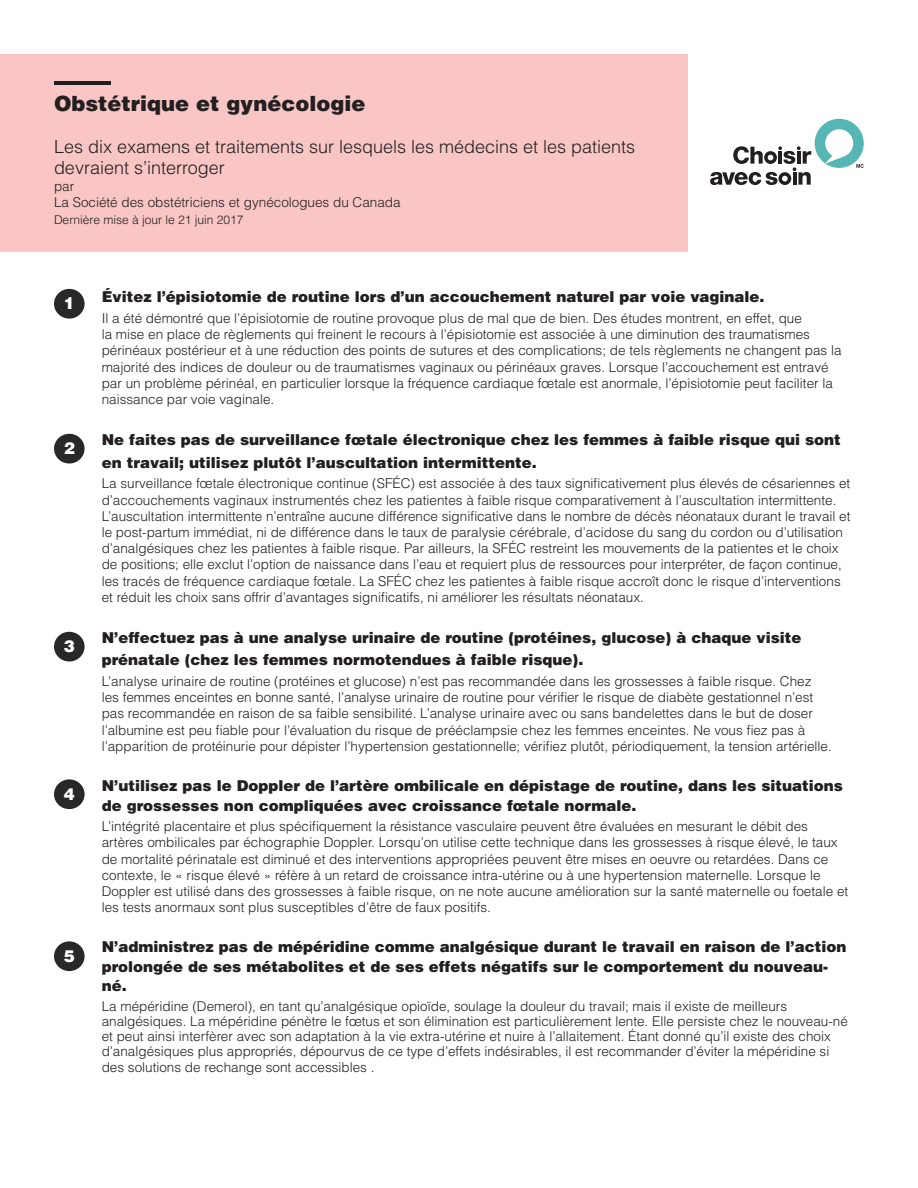
<style>
.page{position:relative;width:918px;height:1188px;background:#fff}
.page>*{position:absolute;margin:0;border:0;box-sizing:border-box;transform-origin:0 0}
.t1{font:900 21px "Helvetica LT Std";color:#231f20}
.t2{font:300 18px/21px "Helvetica LT Std";color:#231f20}
.t3{font:900 16.5px "Helvetica LT Std";color:#fff}
.Recommendation_text{font:900 15px/19.5px "Helvetica LT Std";color:#231f20}
.Rationale_desc_blue{font:300 13.5px/16.2px "Helvetica LT Std";color:#231f20}
.t4{font:300 12px "Helvetica LT Std";color:#231f20}
</style>
<div class="page">
<div style="left:54px;top:941px;width:31px;height:30px;background:#282828;border-radius:50%"></div>
<div style="left:54px;top:779px;width:31px;height:30px;background:#282828;border-radius:50%"></div>
<div style="left:54px;top:632px;width:31px;height:30px;background:#282828;border-radius:50%"></div>
<div style="left:54px;top:434px;width:31px;height:30px;background:#282828;border-radius:50%"></div>
<svg style="left:710px;top:119px;width:154px;height:66px"></svg>
<div style="left:54px;top:289px;width:31px;height:30px;background:#282828;border-radius:50%"></div>
<div style="left:0;top:54px;width:688px;height:198px;background:#f9c5c5"></div>
<hr style="left:54px;top:82px;width:57px;height:3px;background:#231f20">
<p class="t1" style="left:54px;top:90px;width:313px">Obstétrique et gynécologie</p>
<p class="t2" style="left:54px;top:136px;width:583px">Les dix examens et traitements sur lesquels les médecins et les patients devraient s’interroger</p>
<p class="Rationale_desc_blue" style="left:54px;top:178px;width:22px">par</p>
<p class="Rationale_desc_blue" style="left:54px;top:194px;width:348px">La Société des obstétriciens et gynécologues du Canada</p>
<p class="t4" style="left:54px;top:212px;width:191px">Dernière mise à jour le 21 juin 2017</p>
<p class="t3" style="left:64px;top:292px;width:13px">1</p>
<p class="t3" style="left:64px;top:437px;width:13px">2</p>
<p class="t3" style="left:64px;top:635px;width:13px">3</p>
<p class="t3" style="left:64px;top:783px;width:13px">4</p>
<p class="t3" style="left:64px;top:945px;width:13px">5</p>
<p class="Recommendation_text" style="left:102px;top:287px;width:664px">Évitez l’épisiotomie de routine lors d’un accouchement naturel par voie vaginale.</p>
<p class="Rationale_desc_blue" style="left:102px;top:310px;width:741px">Il a été démontré que l’épisiotomie de routine provoque plus de mal que de bien. Des études montrent, en effet, que<br>la mise en place de règlements qui freinent le recours à l’épisiotomie est associée à une diminution des traumatismes périnéaux postérieur et à une réduction des points de sutures et des complications; de tels règlements ne changent pas la majorité des indices de douleur ou de traumatismes vaginaux ou périnéaux graves. Lorsque l’accouchement est entravé par un problème périnéal, en particulier lorsque la fréquence cardiaque fœtale est anormale, l’épisiotomie peut faciliter la naissance par voie vaginale.</p>
<p class="Recommendation_text" style="left:102px;top:428px;width:741px;line-height:22.5px">Ne faites pas de surveillance fœtale électronique chez les femmes à faible risque qui sont en travail; utilisez plutôt l’auscultation intermittente.</p>
<p class="Rationale_desc_blue" style="left:102px;top:475px;width:750px">La surveillance fœtale électronique continue (SFÉC) est associée à des taux significativement plus élevés de césariennes et d’accouchements vaginaux instrumentés chez les patientes à faible risque comparativement à l’auscultation intermittente.<br>L’auscultation intermittente n’entraîne aucune différence significative dans le nombre de décès néonataux durant le travail et le post-partum immédiat, ni de différence dans le taux de paralysie cérébrale, d’acidose du sang du cordon ou d’utilisation d’analgésiques chez les patientes à faible risque. Par ailleurs, la SFÉC restreint les mouvements de la patientes et le choix de positions; elle exclut l’option de naissance dans l’eau et requiert plus de ressources pour interpréter, de façon continue, les tracés de fréquence cardiaque fœtale. La SFÉC chez les patientes à faible risque accroît donc le risque d’interventions et réduit les choix sans offrir d’avantages significatifs, ni améliorer les résultats néonataux.</p>
<p class="Recommendation_text" style="left:102px;top:626px;width:701px;line-height:22.5px">N’effectuez pas à une analyse urinaire de routine (protéines, glucose) à chaque visite prénatale (chez les femmes normotendues à faible risque).</p>
<p class="Rationale_desc_blue" style="left:102px;top:673px;width:732px">L’analyse urinaire de routine (protéines et glucose) n’est pas recommandée dans les grossesses à faible risque. Chez les femmes enceintes en bonne santé, l’analyse urinaire de routine pour vérifier le risque de diabète gestationnel n’est pas recommandée en raison de sa faible sensibilité. L’analyse urinaire avec ou sans bandelettes dans le but de doser l’albumine est peu fiable pour l’évaluation du risque de prééclampsie chez les femmes enceintes. Ne vous fiez pas à l’apparition de protéinurie pour dépister l’hypertension gestationnelle; vérifiez plutôt, périodiquement, la tension artérielle.</p>
<p class="Recommendation_text" style="left:102px;top:776px;width:743px">N’utilisez pas le Doppler de l’artère ombilicale en dépistage de routine, dans les situations de grossesses non compliquées avec croissance fœtale normale.</p>
<p class="Rationale_desc_blue" style="left:102px;top:818px;width:748px">L’intégrité placentaire et plus spécifiquement la résistance vasculaire peuvent être évaluées en mesurant le débit des artères ombilicales par échographie Doppler. Lorsqu’on utilise cette technique dans les grossesses à risque élevé, le taux de mortalité périnatale est diminué et des interventions appropriées peuvent être mises en oeuvre ou retardées. Dans ce contexte, le « risque élevé » réfère à un retard de croissance intra-utérine ou à une hypertension maternelle. Lorsque le Doppler est utilisé dans des grossesses à faible risque, on ne note aucune amélioration sur la santé maternelle ou foetale et les tests anormaux sont plus susceptibles d’être de faux positifs.</p>
<p class="Recommendation_text" style="left:102px;top:937px;width:746px">N’administrez pas de mépéridine comme analgésique durant le travail en raison de l’action prolongée de ses métabolites et de ses effets négatifs sur le comportement du nouveau&shy;né.</p>
<p class="Rationale_desc_blue" style="left:102px;top:998px;width:748px;line-height:15.3px">La mépéridine (Demerol), en tant qu’analgésique opioïde, soulage la douleur du travail; mais il existe de meilleurs analgésiques. La mépéridine pénètre le fœtus et son élimination est particulièrement lente. Elle persiste chez le nouveau-né et peut ainsi interfèrer avec son adaptation à la vie extra-utérine et nuire à l’allaitement. Étant donné qu’il existe des choix d’analgésiques plus appropriés, dépourvus de ce type d’effets indésirables, il est recommander d’éviter la mépéridine si des solutions de rechange sont accessibles .</p>
</div>
